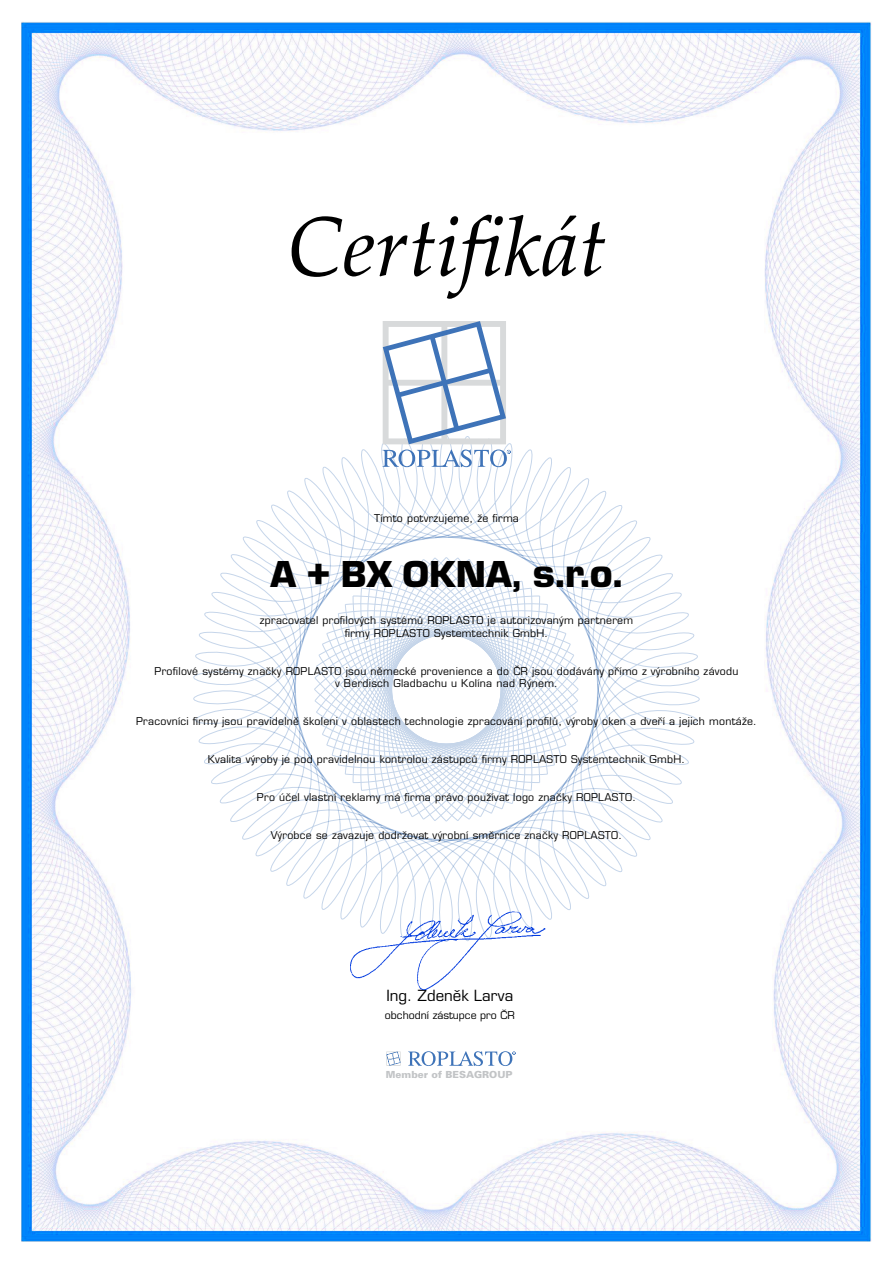
<style>
.page{position:relative;width:893px;height:1263px;background:#fff}
.page>*{position:absolute;margin:0;border:0;box-sizing:border-box;transform-origin:0 0}
.t1{font:italic 84px "Palatino Linotype";color:#000}
.t2{font:900 39px "Eurostile TOT";color:#000}
.t3{font:500 15px "Eurostile CE";color:#000}
.t4{font:500 10.5px/12.6px "Eurostile CE";letter-spacing:.025em;color:#000;text-align:center}
.t5{font:500 10.5px "Eurostile CE";color:#000}
.t6{font:900 9.75px "Univers CE";color:#c2c4c6}
.s1{font-size:43.5px}
</style>
<div class="page">
<img style="left:21px;top:21px;width:851px;height:1221px">
<svg style="left:193px;top:321px;width:507px;height:621px"></svg>
<svg style="left:386px;top:1051px;width:15px;height:15px"></svg>
<svg style="left:408px;top:1051px;width:108px;height:15px"></svg>
<img style="left:349px;top:898px;width:202px;height:95px">
<h1 class="t1" style="left:287px;top:187px;width:321px">Certifikát</h1>
<p class="t4" style="left:374px;top:512px;width:146px">Tímto potvrzujeme, že firma</p>
<h2 class="t2" style="left:271px;top:552px;width:353px">A + BX OKNA, <span class="s1">s.r.o.</span></h2>
<p class="t4" style="left:260px;top:614px;width:375px">zpracovatel profilových systémů ROPLASTO je autorizovaným partnerem firmy ROPLASTO Systemtechnik GmbH.</p>
<p class="t4" style="left:155px;top:665px;width:585px">Profilové systémy značky ROPLASTO jsou německé provenience a do ČR jsou dodávány přímo z výrobního závodu v Berdisch Gladbachu u Kolína nad Rýnem.</p>
<p class="t4" style="left:136px;top:715px;width:622px">Pracovníci firmy jsou pravidelně školeni v oblastech technologie zpracování profilů, výroby oken a dveří a jejich montáže.</p>
<p class="t4" style="left:208px;top:753px;width:479px">Kvalita výroby je pod pravidelnou kontrolou zástupců firmy ROPLASTO Systemtechnik GmbH.</p>
<p class="t4" style="left:257px;top:791px;width:381px">Pro účel vlastní reklamy má firma právo používat logo značky ROPLASTO.</p>
<p class="t4" style="left:271px;top:829px;width:353px">Výrobce se zavazuje dodržovat výrobní směrnice značky ROPLASTO.</p>
<h3 class="t3" style="left:386px;top:988px;width:128px">Ing. Zdeněk Larva</h3>
<p class="t5" style="left:385px;top:1009px;width:131px">obchodní zástupce pro ČR</p>
<p class="t6" style="left:386px;top:1069px;width:128px">Member of BESAGROUP</p>
</div>
